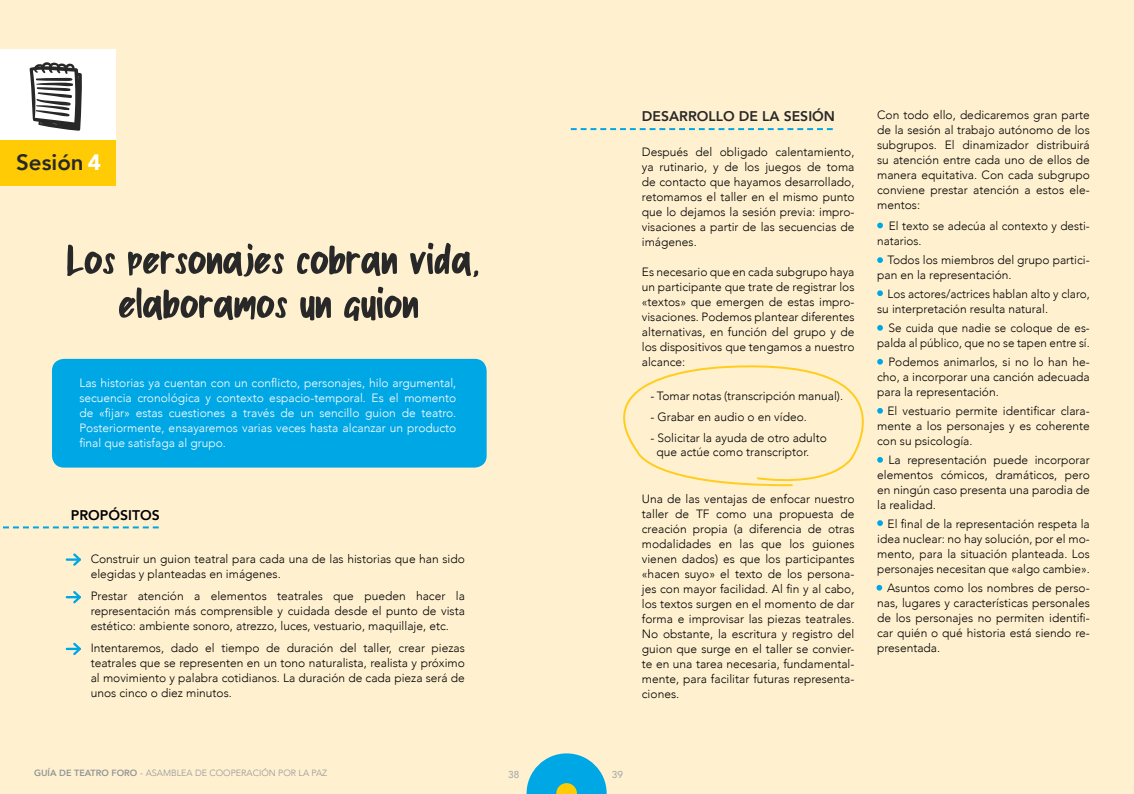
<style>
.page{position:relative;width:1134px;height:794px;background:#fff1d0}
.page>*{position:absolute;margin:0;border:0;box-sizing:border-box;transform-origin:0 0}
.t1{font:800 22.3px "Avenir";color:#292829}
.t2{font:800 14px "Avenir";color:#292829}
.t3{font:800 14px "Avenir";color:#000}
.t4{font:300 12px/15px "Avenir";color:#000;text-align:justify}
.t5{font:300 12px/15px "Avenir";color:#fff;text-align:justify}
.t6{font:500 10px "Avenir";color:#a7a9ac}
.t7{font:300 9px "Avenir";color:#939598}
.s1{font-weight:900;color:#fff}
.s2{font-weight:800}
</style>
<div class="page">
<svg style="left:119px;top:287px;width:299px;height:34px"></svg>
<svg style="left:67px;top:243px;width:411px;height:34px"></svg>
<div style="left:52px;top:359px;width:435px;height:108px;background:#00a7e5;border-radius:12px"></div>
<svg style="left:67px;top:553px;width:14px;height:13px"></svg>
<svg style="left:67px;top:591px;width:14px;height:13px"></svg>
<svg style="left:67px;top:642px;width:14px;height:14px"></svg>
<svg style="left:623px;top:358px;width:259px;height:129px"></svg>
<svg style="left:3px;top:526px;width:156px;height:2px"></svg>
<svg style="left:571px;top:128px;width:262px;height:2px"></svg>
<div style="left:0;top:49px;width:116px;height:91px;background:#fff"></div>
<div style="left:0;top:140px;width:116px;height:46px;background:#ffcb05"></div>
<svg style="left:877px;top:223px;width:6px;height:5px"></svg>
<svg style="left:877px;top:257px;width:6px;height:6px"></svg>
<svg style="left:877px;top:290px;width:6px;height:6px"></svg>
<svg style="left:877px;top:325px;width:6px;height:6px"></svg>
<svg style="left:877px;top:359px;width:6px;height:5px"></svg>
<svg style="left:877px;top:408px;width:6px;height:6px"></svg>
<svg style="left:877px;top:457px;width:6px;height:6px"></svg>
<svg style="left:877px;top:520px;width:6px;height:6px"></svg>
<svg style="left:876px;top:585px;width:6px;height:5px"></svg>
<svg style="left:30px;top:62px;width:52px;height:69px"></svg>
<svg style="left:527px;top:753px;width:80px;height:41px"></svg>
<h1 class="t1" style="left:16px;top:148px;width:86px">Sesión <span class="s1">4</span></h1>
<p class="t5" style="left:79px;top:375px;width:379px">Las historias ya cuentan con un conflicto, personajes, hilo argumental, secuencia cronológica y contexto espacio-temporal. Es el momento de «fijar» estas cuestiones a través de un sencillo guion de teatro.<br>Posteriormente, ensayaremos varias veces hasta alcanzar un producto final que satisfaga al grupo.</p>
<p class="t3" style="left:71px;top:506px;width:90px">PROPÓSITOS</p>
<p class="t4" style="left:91px;top:551px;width:376px">Construir un guion teatral para cada una de las historias que han sido elegidas y planteadas en imágenes.</p>
<p class="t4" style="left:91px;top:588px;width:376px">Prestar atención a elementos teatrales que pueden hacer la representación más comprensible y cuidada desde el punto de vista estético: ambiente sonoro, atrezzo, luces, vestuario, maquillaje, etc.</p>
<p class="t4" style="left:91px;top:640px;width:376px">Intentaremos, dado el tiempo de duración del taller, crear piezas teatrales que se representen en un tono naturalista, realista y próximo al movimiento y palabra cotidianos. La duración de cada pieza será de unos cinco o diez minutos.</p>
<p class="t2" style="left:642px;top:107px;width:195px">DESARROLLO DE LA SESIÓN</p>
<p class="t4" style="left:642px;top:145px;width:214px">Después del obligado calentamiento, ya rutinario, y de los juegos de toma de contacto que hayamos desarrollado, retomamos el taller en el mismo punto que lo dejamos la sesión previa: impro&shy;visaciones a partir de las secuencias de imágenes.</p>
<p class="t4" style="left:642px;top:265px;width:214px">Es necesario que en cada subgrupo haya un participante que trate de registrar los «textos» que emergen de estas impro&shy;visaciones. Podemos plantear diferentes alternativas, en función del grupo y de los dispositivos que tengamos a nuestro alcance:</p>
<p class="t4" style="left:650px;top:389px;width:194px">- Tomar notas (transcripción manual).</p>
<p class="t4" style="left:650px;top:410px;width:158px">- Grabar en audio o en vídeo.</p>
<p class="t4" style="left:657px;top:431px;width:172px;line-height:14px;text-indent:-6px">- Solicitar la ayuda de otro adulto que actúe como transcriptor.</p>
<p class="t4" style="left:642px;top:492px;width:214px">Una de las ventajas de enfocar nuestro taller de TF como una propuesta de creación propia (a diferencia de otras modalidades en las que los guiones vienen dados) es que los participantes «hacen suyo» el texto de los persona&shy;jes con mayor facilidad. Al fin y al cabo, los textos surgen en el momento de dar forma e improvisar las piezas teatrales.<br>No obstante, la escritura y registro del guion que surge en el taller se convier&shy;te en una tarea necesaria, fundamental&shy;mente, para facilitar futuras representa&shy;ciones.</p>
<p class="t4" style="left:877px;top:108px;width:214px">Con todo ello, dedicaremos gran parte de la sesión al trabajo autónomo de los subgrupos. El dinamizador distribuirá su atención entre cada uno de ellos de manera equitativa. Con cada subgrupo conviene prestar atención a estos ele&shy;mentos:</p>
<p class="t4" style="left:877px;top:219px;width:214px;text-indent:12px">El texto se adecúa al contexto y desti&shy;natarios.</p>
<p class="t4" style="left:877px;top:253px;width:214px;text-indent:10px">Todos los miembros del grupo partici&shy;pan en la representación.</p>
<p class="t4" style="left:877px;top:287px;width:214px;text-indent:10px">Los actores/actrices hablan alto y claro, su interpretación resulta natural.</p>
<p class="t4" style="left:877px;top:321px;width:214px;text-align:right">Se cuida que nadie se coloque de es&shy;palda al público, que no se tapen entre sí.</p>
<p class="t4" style="left:877px;top:355px;width:214px;text-indent:11px">Podemos animarlos, si no lo han he&shy;cho, a incorporar una canción adecuada para la representación.</p>
<p class="t4" style="left:877px;top:404px;width:214px;text-indent:10px">El vestuario permite identificar clara&shy;mente a los personajes y es coherente con su psicología.</p>
<p class="t4" style="left:877px;top:453px;width:214px;text-indent:11px">La representación puede incorporar elementos cómicos, dramáticos, pero en ningún caso presenta una parodia de la realidad.</p>
<p class="t4" style="left:877px;top:517px;width:214px;text-indent:10px">El final de la representación respeta la idea nuclear: no hay solución, por el mo&shy;mento, para la situación planteada. Los personajes necesitan que «algo cambie».</p>
<p class="t4" style="left:877px;top:581px;width:214px;text-indent:10px">Asuntos como los nombres de perso&shy;nas, lugares y características personales de los personajes no permiten identifi&shy;car quién o qué historia está siendo re&shy;presentada.</p>
<p class="t7" style="left:34px;top:767px;width:295px"><span class="s2">GUÍA DE TEATRO FORO</span> - ASAMBLEA DE COOPERACIÓN POR LA PAZ</p>
<p class="t6" style="left:508px;top:767px;width:13px">38</p>
<p class="t6" style="left:612px;top:767px;width:13px">39</p>
</div>
